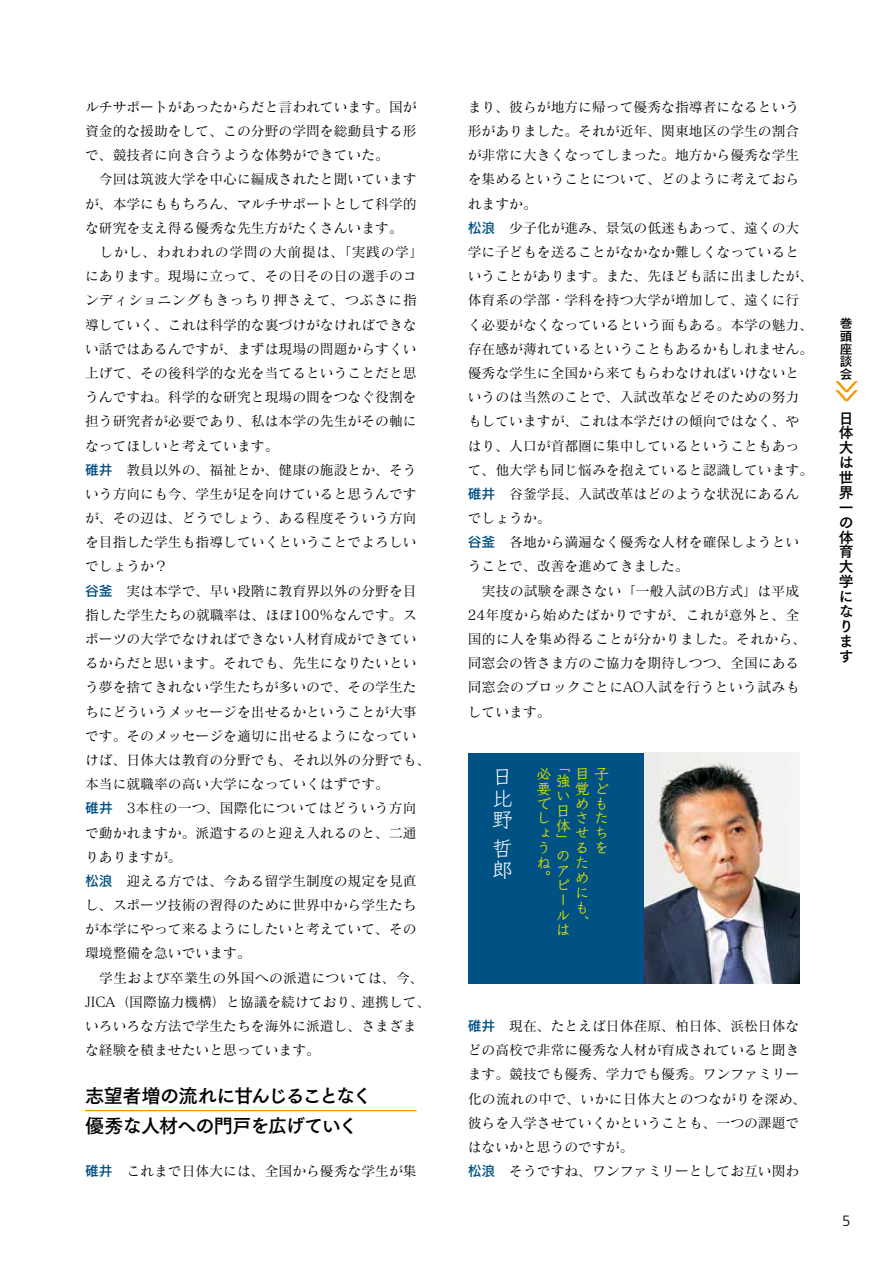
<style>
.page{position:relative;width:893px;height:1263px;background:#fff}
.page>*{position:absolute;margin:0;border:0;box-sizing:border-box;transform-origin:0 0}
.t1{font:40.35px "Rodin Pro M";color:#f39700}
.t2{font:21.3px/21.3px "Klee Pro M";color:#fff}
.t3{font:19.2px/29.7px "Tsuku Go Pro B";letter-spacing:-.065em;color:#000}
.t4{font:14.85px/14.9px "Klee Pro DB";color:#dbe000}
.t5{font:14.85px/14.9px "Tsuku Go Pro B";color:#000}
.t6{font:300 14.85px "Frutiger";color:#000}
.t7{font:13.8px/24.2px "Matisse Pro M";color:#000}
.t8{font:13.8px "Matisse Pro M";letter-spacing:.05em;color:#000}
.t9{font:13.8px "Matisse Pro M";letter-spacing:.02em;color:#000}
.t10{font:13.8px "Matisse Pro M";letter-spacing:.025em;color:#000}
.t11{font:12.75px/12.8px "Rodin Pro DB";color:#000;text-align:justify}
.s1{font-family:"Rodin Pro DB";color:#005184}
</style>
<div class="page">
<hr style="left:85px;top:1110px;width:332px;height:1px;background:#f39700">
<div style="left:468px;top:753px;width:331px;height:231px;background:#005184"></div>
<img style="left:645px;top:753px;width:154px;height:231px">
<p class="t7" style="left:85px;top:94px;width:333px">ルチサポートがあったからだと言われています。国が</p>
<p class="t7" style="left:85px;top:119px;width:333px">資金的な援助をして、この分野の学問を総動員する形</p>
<p class="t7" style="left:85px;top:143px;width:306px">で、競技者に向き合うような体勢ができていた。</p>
<p class="t7" style="left:85px;top:167px;width:333px">　今回は筑波大学を中心に編成されたと聞いています</p>
<p class="t7" style="left:85px;top:191px;width:333px">が、本学にももちろん、マルチサポートとして科学的</p>
<p class="t7" style="left:85px;top:215px;width:319px">な研究を支え得る優秀な先生方がたくさんいます。</p>
<p class="t8" style="left:85px;top:243px;width:340px">　しかし、われわれの学問の大前提は、「実践の学「</p>
<p class="t7" style="left:85px;top:264px;width:333px">にあります。現場に立って、その日その日の選手のコ</p>
<p class="t8" style="left:85px;top:292px;width:333px">ンディショニングもきっちり押さえて、つぶさに指</p>
<p class="t7" style="left:85px;top:312px;width:333px">導していく、これは科学的な裏づけがなければできな</p>
<p class="t7" style="left:85px;top:336px;width:333px">い話ではあるんですが、まずは現場の問題からすくい</p>
<p class="t7" style="left:85px;top:360px;width:333px">上げて、その後科学的な光を当てるということだと思</p>
<p class="t7" style="left:85px;top:385px;width:333px">うんですね。科学的な研究と現場の間をつなぐ役割を</p>
<p class="t7" style="left:85px;top:409px;width:333px">担う研究者が必要であり、私は本学の先生がその軸に</p>
<p class="t7" style="left:85px;top:433px;width:195px">なってほしいと考えています。</p>
<p class="t7" style="left:85px;top:457px;width:333px"><span class="s1">碓井</span>　教員以外の、福祉とか、健康の施設とか、そう</p>
<p class="t7" style="left:85px;top:481px;width:333px">いう方向にも今、学生が足を向けていると思うんです</p>
<p class="t7" style="left:85px;top:505px;width:333px">が、その辺は、どうでしょう、ある程度そういう方向</p>
<p class="t7" style="left:85px;top:530px;width:333px">を目指した学生も指導していくということでよろしい</p>
<p class="t7" style="left:85px;top:554px;width:84px">でしょうか?</p>
<p class="t7" style="left:85px;top:578px;width:333px"><span class="s1">谷釜</span>　実は本学で、早い段階に教育界以外の分野を目</p>
<p class="t7" style="left:85px;top:602px;width:333px">指した学生たちの就職率は、ほぼ100％なんです。ス</p>
<p class="t7" style="left:85px;top:626px;width:333px">ポーツの大学でなければできない人材育成ができてい</p>
<p class="t7" style="left:85px;top:651px;width:333px">るからだと思います。それでも、先生になりたいとい</p>
<p class="t7" style="left:85px;top:675px;width:333px">う夢を捨てきれない学生たちが多いので、その学生た</p>
<p class="t7" style="left:85px;top:699px;width:333px">ちにどういうメッセージを出せるかということが大事</p>
<p class="t7" style="left:85px;top:723px;width:333px">です。そのメッセージを適切に出せるようになってい</p>
<p class="t7" style="left:85px;top:747px;width:347px">けば、日体大は教育の分野でも、それ以外の分野でも、</p>
<p class="t7" style="left:85px;top:771px;width:306px">本当に就職率の高い大学になっていくはずです。</p>
<p class="t9" style="left:85px;top:799px;width:333px"><span class="s1">碓井　</span>3本柱の一つ、国際化についてはどういう方向</p>
<p class="t7" style="left:85px;top:820px;width:333px">で動かれますか。派遣するのと迎え入れるのと、二通</p>
<p class="t7" style="left:85px;top:844px;width:98px">りありますが。</p>
<p class="t7" style="left:85px;top:868px;width:333px"><span class="s1">松浪</span>　迎える方では、今ある留学生制度の規定を見直</p>
<p class="t7" style="left:85px;top:892px;width:333px">し、スポーツ技術の習得のために世界中から学生たち</p>
<p class="t7" style="left:85px;top:917px;width:333px">が本学にやって来るようにしたいと考えていて、その</p>
<p class="t7" style="left:85px;top:941px;width:167px">環境整備を急いでいます。</p>
<p class="t10" style="left:85px;top:969px;width:340px">　学生および卒業生の外国への派遣については、今、</p>
<p class="t7" style="left:361px;top:989px;width:71px">連携して、</p>
<p class="t7" style="left:85px;top:989px;width:333px">JICA（国際協力機構）と協議を続けており、<br>いろいろな方法で学生たちを海外に派遣し、さまざまな経験を積ませたいと思っています。</p>
<h3 class="t3" style="left:85px;top:1078px;width:288px">志望者増の流れに甘んじることなく優秀な人材への門戸を広げていく</h3>
<p class="t7" style="left:85px;top:1158px;width:333px"><span class="s1">碓井</span>　これまで日体大には、全国から優秀な学生が集</p>
<p class="t7" style="left:468px;top:94px;width:347px">まり、彼らが地方に帰って優秀な指導者になるという形がありました。それが近年、関東地区の学生の割合が非常に大きくなってしまった。地方から優秀な学生を集めるということについて、どのように考えておられますか。<br><span class="s1">松浪</span>　少子化が進み、景気の低迷もあって、遠くの大学に子どもを送ることがなかなか難しくなっているということがあります。また、先ほども話に出ましたが、体育系の学部・学科を持つ大学が増加して、遠くに行く必要がなくなっているという面もある。本学の魅力、存在感が薄れているということもあるかもしれません。優秀な学生に全国から来てもらわなければいけないというのは当然のことで、入試改革などそのための努力もしていますが、これは本学だけの傾向ではなく、やはり、人口が首都圏に集中しているということもあって、他大学も同じ悩みを抱えていると認識しています。<span class="s1">碓井</span>　谷釜学長、入試改革はどのような状況にあるんでしょうか。<br><span class="s1">谷釜</span>　各地から満遍なく優秀な人材を確保しようということで、改善を進めてきました。<br>　実技の試験を課さない「一般入試のB方式」は平成<br>24年度から始めたばかりですが、これが意外と、全国的に人を集め得ることが分かりました。それから、同窓会の皆さま方のご協力を期待しつつ、全国にある同窓会のブロックごとにAO入試を行うという試みもしています。</p>
<p class="t4" style="left:537px;top:765px;width:16px">必要でしょうね</p>
<p class="t4" style="left:556px;top:758px;width:16px">「</p>
<p class="t4" style="left:575px;top:765px;width:35px;text-align:right">子<br>覚どめもた<br>せちを</p>
<p class="t4" style="left:575px;top:765px;width:13px">目</p>
<p class="t4" style="left:575px;top:803px;width:14px;line-height:29.7px">さる</p>
<p class="t4" style="left:575px;top:855px;width:14px;text-align:justify">ためにも</p>
<h2 class="t2" style="left:492px;top:765px;width:22px">日比野</h2>
<p class="t4" style="left:556px;top:773px;width:16px">強い日体</p>
<p class="t4" style="left:556px;top:832px;width:12px">」</p>
<h2 class="t2" style="left:492px;top:836px;width:60px">哲<br>郎 <sub>。</sub></h2>
<p class="t4" style="left:556px;top:847px;width:15px">のアピールは</p>
<p class="t4" style="left:575px;top:914px;width:15px">、</p>
<p class="t11" style="left:840px;top:316px;width:14px">巻頭座談会</p>
<p class="t5" style="left:839px;top:409px;width:16px">日体大は世界一の体育大学になります</p>
<h1 class="t1" style="left:878px;top:378px;width:27px;rotate:90deg">»</h1>
<p class="t7" style="left:468px;top:1013px;width:340px"><span class="s1">碓井</span>　現在、たとえば日体荏原、柏日体、浜松日体などの高校で非常に優秀な人材が育成されていると聞きます。競技でも優秀、学力でも優秀。ワンファミリー化の流れの中で、いかに日体大とのつながりを深め、彼らを入学させていくかということも、一つの課題ではないかと思うのですが。</p>
<p class="t7" style="left:468px;top:1158px;width:333px"><span class="s1">松浪</span>　そうですね、ワンファミリーとしてお互い関わ</p>
<p class="t6" style="left:842px;top:1212px;width:10px">5</p>
</div>
